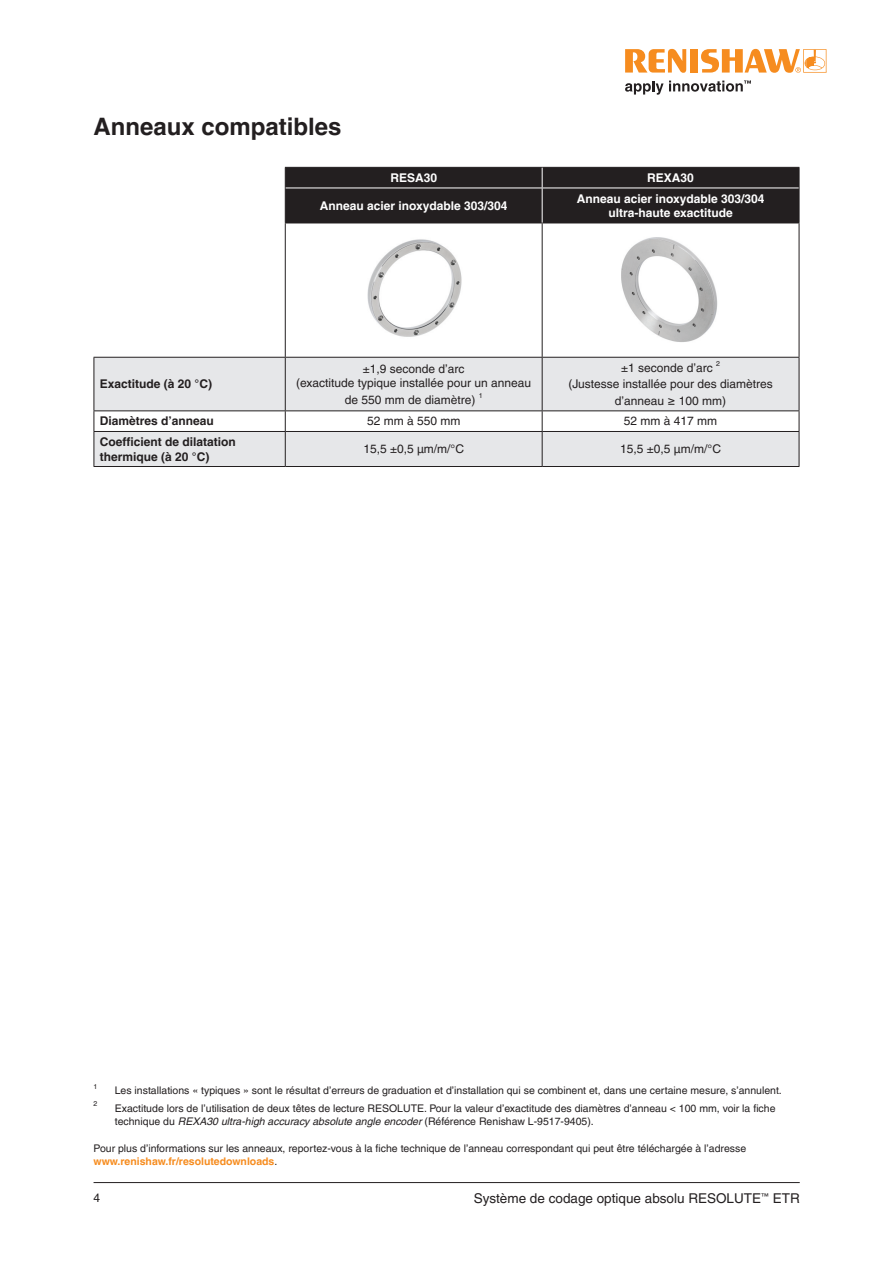
<style>
.page{position:relative;width:893px;height:1263px;background:#fff}
.page>*{position:absolute;margin:0;border:0;box-sizing:border-box;transform-origin:0 0}
.Heading_1__16pt_Bold{font:700 24px "Helvetica LT Pro";color:#231f20}
.t1{font:13.5px "Helvetica LT Pro";color:#231f20}
.Table_body_text_centred{font:12px/14.4px "Helvetica LT Pro";color:#231f20;text-align:center}
.Inside_Table_header_centred{font:700 12px/14.4px "Helvetica LT Pro";color:#fff;text-align:center}
.Column_1_bold_text{font:700 12px/14.4px "Helvetica LT Pro";color:#231f20}
.Footnote{font:10.5px/13.5px "Helvetica LT Pro";color:#231f20}
.Footnote-2{font:7.05px "Helvetica LT Pro";color:#231f20}
.Table_body_text_centred-2{font:7.05px "Helvetica LT Pro";color:#231f20}
.s1{font-style:italic}
.s2{font-weight:700;color:#f68c1f}
</style>
<div class="page">
<hr style="left:94px;top:1182px;width:706px;height:1px;background:#231f20">
<svg style="left:95px;top:358px;width:704px;height:108px;fill:#e6e7e9"></svg>
<hr style="left:285px;top:223px;width:257px;height:1px;background:#231f20">
<hr style="left:542px;top:223px;width:257px;height:1px;background:#231f20">
<hr style="left:285px;top:223px;width:1px;height:134px;background:#231f20">
<hr style="left:542px;top:223px;width:1px;height:134px;background:#231f20">
<hr style="left:799px;top:223px;width:1px;height:134px;background:#231f20">
<hr style="left:94px;top:357px;width:191px;height:1px;background:#231f20">
<hr style="left:94px;top:358px;width:1px;height:52px;background:#231f20">
<hr style="left:285px;top:357px;width:257px;height:1px;background:#231f20">
<hr style="left:285px;top:358px;width:1px;height:52px;background:#231f20">
<hr style="left:542px;top:357px;width:257px;height:1px;background:#231f20">
<hr style="left:542px;top:358px;width:1px;height:52px;background:#231f20">
<hr style="left:799px;top:358px;width:1px;height:52px;background:#231f20">
<hr style="left:94px;top:410px;width:191px;height:1px;background:#231f20">
<svg style="left:94px;top:411px;width:1px;height:20px"></svg>
<hr style="left:285px;top:410px;width:257px;height:1px;background:#231f20">
<svg style="left:285px;top:411px;width:1px;height:20px"></svg>
<hr style="left:542px;top:410px;width:257px;height:1px;background:#231f20">
<svg style="left:542px;top:411px;width:1px;height:20px"></svg>
<svg style="left:799px;top:411px;width:1px;height:20px"></svg>
<hr style="left:94px;top:431px;width:191px;height:1px;background:#231f20">
<hr style="left:94px;top:432px;width:1px;height:34px;background:#231f20">
<hr style="left:285px;top:431px;width:257px;height:1px;background:#231f20">
<hr style="left:285px;top:432px;width:1px;height:34px;background:#231f20">
<hr style="left:542px;top:431px;width:257px;height:1px;background:#231f20">
<hr style="left:542px;top:432px;width:1px;height:34px;background:#231f20">
<hr style="left:799px;top:432px;width:1px;height:34px;background:#231f20">
<hr style="left:94px;top:466px;width:191px;height:1px;background:#231f20">
<hr style="left:285px;top:466px;width:257px;height:1px;background:#231f20">
<hr style="left:542px;top:466px;width:257px;height:1px;background:#231f20">
<div style="left:285px;top:167px;width:515px;height:56px;background:#231f20"></div>
<hr style="left:286px;top:188px;width:256px;height:1px;background:#fff">
<hr style="left:542px;top:188px;width:257px;height:1px;background:#fff">
<hr style="left:542px;top:188px;width:1px;height:35px;background:#fff">
<img style="left:367px;top:239px;width:95px;height:98px">
<img style="left:621px;top:237px;width:97px;height:105px">
<svg style="left:625px;top:49px;width:61px;height:24px"></svg>
<div style="left:690px;top:49px;width:8px;height:24px;background:#f68c1f"></div>
<svg style="left:701px;top:49px;width:125px;height:24px"></svg>
<svg style="left:625px;top:80px;width:126px;height:15px"></svg>
<p class="Heading_1__16pt_Bold" style="left:94px;top:112px;width:249px">Anneaux compatibles</p>
<p class="Column_1_bold_text" style="left:100px;top:377px;width:114px">Exactitude (à 20 °C)</p>
<p class="Inside_Table_header_centred" style="left:390px;top:171px;width:48px">RESA30</p>
<p class="Inside_Table_header_centred" style="left:647px;top:171px;width:48px">REXA30</p>
<p class="Inside_Table_header_centred" style="left:320px;top:198px;width:189px">Anneau acier inoxydable 303/304</p>
<p class="Inside_Table_header_centred" style="left:577px;top:191px;width:189px">Anneau acier inoxydable 303/304 ultra-haute exactitude</p>
<p class="Table_body_text_centred" style="left:296px;top:361px;width:237px">±1,9 seconde d’arc<br>(exactitude typique installée pour un anneau</p>
<p class="Table_body_text_centred" style="left:345px;top:392px;width:132px">de 550 mm de diamètre)</p>
<p class="Table_body_text_centred-2" style="left:479px;top:392px;width:5px">1</p>
<p class="Table_body_text_centred" style="left:621px;top:360px;width:93px">±1 seconde d’arc</p>
<p class="Footnote-2" style="left:716px;top:360px;width:5px">2</p>
<p class="Table_body_text_centred" style="left:568px;top:376px;width:206px;line-height:16.5px">(Justesse installée pour des diamètres d’anneau ≥ 100 mm)</p>
<p class="Column_1_bold_text" style="left:100px;top:414px;width:116px">Diamètres d’anneau</p>
<p class="Table_body_text_centred" style="left:367px;top:414px;width:95px">52 mm à 550 mm</p>
<p class="Table_body_text_centred" style="left:624px;top:414px;width:95px">52 mm à 417 mm</p>
<p class="Column_1_bold_text" style="left:100px;top:435px;width:138px">Coefficient de dilatation thermique (à 20 °C)</p>
<p class="Table_body_text_centred" style="left:363px;top:442px;width:102px">15,5 ±0,5 µm/m/°C</p>
<p class="Table_body_text_centred" style="left:620px;top:442px;width:102px">15,5 ±0,5 µm/m/°C</p>
<p class="Footnote-2" style="left:94px;top:1082px;width:5px">1</p>
<p class="Footnote" style="left:115px;top:1084px;width:669px">Les installations « typiques » sont le résultat d’erreurs de graduation et d’installation qui se combinent et, dans une certaine mesure, s’annulent.</p>
<p class="Footnote-2" style="left:94px;top:1100px;width:5px">2</p>
<p class="Footnote" style="left:115px;top:1101px;width:662px">Exactitude lors de l’utilisation de deux têtes de lecture RESOLUTE. Pour la valeur d’exactitude des diamètres d’anneau &lt; 100 mm, voir la fiche technique du <span class="s1">REXA30 ultra-high accuracy absolute angle encoder</span> (Référence Renishaw L-9517-9405).</p>
<p class="Footnote" style="left:94px;top:1141px;width:654px">Pour plus d’informations sur les anneaux, reportez-vous à la fiche technique de l’anneau correspondant qui peut être téléchargée à l’adresse <span class="s2">www.renishaw.fr/resolutedownloads</span>.</p>
<p class="Table_body_text_centred" style="left:94px;top:1191px;width:8px">4</p>
<p class="t1" style="left:474px;top:1190px;width:328px">Système de codage optique absolu RESOLUTE<sup>™</sup> ETR</p>
</div>
